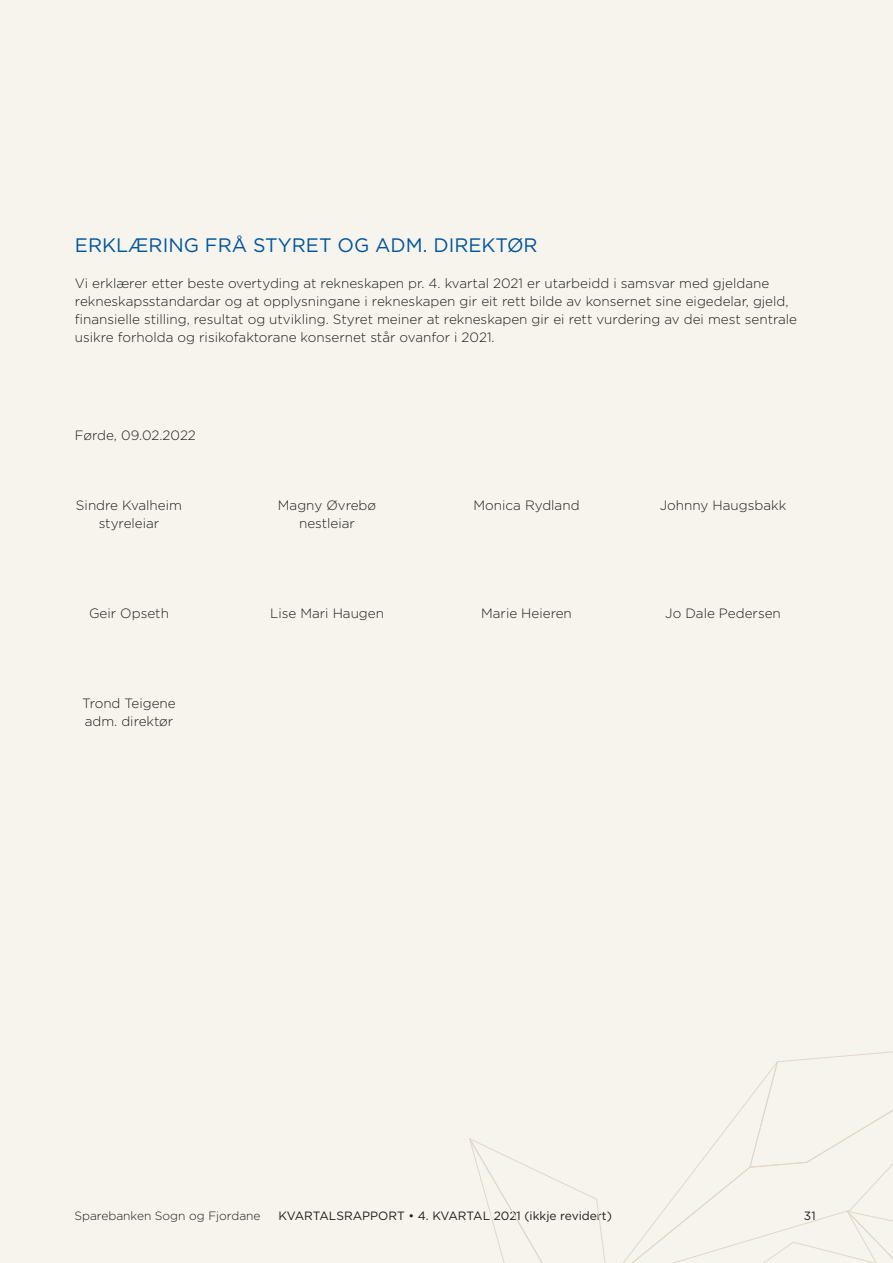
<style>
.page{position:relative;width:893px;height:1263px;background:#f7f4ee}
.page>*{position:absolute;margin:0;border:0;box-sizing:border-box;transform-origin:0 0}
.Brødtekst{font:19.5px "Gotham";color:#00549b}
.Brødtekst-2{font:300 13.5px/18px "Gotham";color:#1d1d1b}
.t1{font:12px "Gotham";color:#1d1d1b}
.t2{font:300 12px "Gotham";color:#1d1d1b}
</style>
<div class="page">
<svg style="left:469px;top:1051px;width:424px;height:212px"></svg>
<p class="Brødtekst" style="left:75px;top:233px;width:464px">ERKLÆRING FRÅ STYRET OG ADM. DIREKTØR</p>
<p class="Brødtekst-2" style="left:75px;top:274px;width:724px">Vi erklærer etter beste overtyding at rekneskapen pr. 4. kvartal 2021 er utarbeidd i samsvar med gjeldane rekneskapsstandardar og at opplysningane i rekneskapen gir eit rett bilde av konsernet sine eigedelar, gjeld, finansielle stilling, resultat og utvikling. Styret meiner at rekneskapen gir ei rett vurdering av dei mest sentrale usikre forholda og risikofaktorane konsernet står ovanfor i 2021.</p>
<p class="Brødtekst-2" style="left:75px;top:426px;width:122px">Førde, 09.02.2022</p>
<p class="Brødtekst-2" style="left:76px;top:496px;width:108px">Sindre Kvalheim</p>
<p class="Brødtekst-2" style="left:278px;top:496px;width:100px">Magny Øvrebø</p>
<p class="Brødtekst-2" style="left:473px;top:496px;width:108px">Monica Rydland</p>
<p class="Brødtekst-2" style="left:660px;top:496px;width:128px">Johnny Haugsbakk</p>
<p class="Brødtekst-2" style="left:99px;top:514px;width:62px">styreleiar</p>
<p class="Brødtekst-2" style="left:299px;top:514px;width:57px">nestleiar</p>
<p class="Brødtekst-2" style="left:89px;top:604px;width:81px">Geir Opseth</p>
<p class="Brødtekst-2" style="left:270px;top:604px;width:115px">Lise Mari Haugen</p>
<p class="Brødtekst-2" style="left:481px;top:604px;width:92px">Marie Heieren</p>
<p class="Brødtekst-2" style="left:665px;top:604px;width:117px">Jo Dale Pedersen</p>
<p class="Brødtekst-2" style="left:82px;top:694px;width:95px">Trond Teigene</p>
<p class="Brødtekst-2" style="left:85px;top:712px;width:90px">adm. direktør</p>
<p class="t2" style="left:74px;top:1208px;width:188px">Sparebanken Sogn og Fjordane</p>
<p class="t1" style="left:279px;top:1208px;width:335px">KVARTALSRAPPORT • 4. KVARTAL 2021 (ikkje revidert)</p>
<p class="t1" style="left:804px;top:1208px;width:13px">31</p>
</div>
